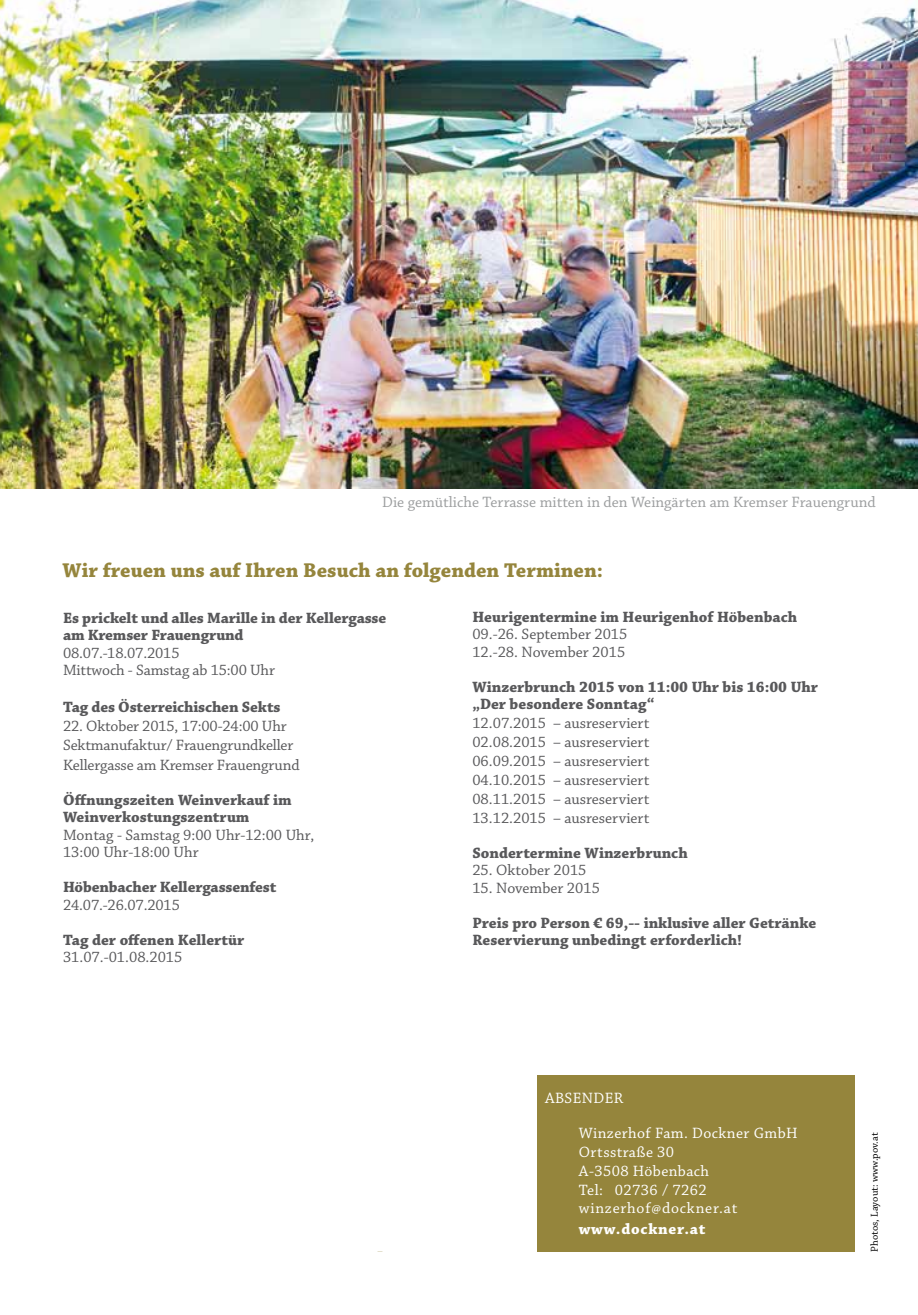
<style>
.page{position:relative;width:918px;height:1315px;background:#fff}
.page>*{position:absolute;margin:0;border:0;box-sizing:border-box;transform-origin:0 0}
.t1{font:700 21px "Chaparral Pro";color:#95853c}
.t2{font:15.75px/18.9px "Chaparral Pro";color:#58585a}
.t3{font:700 15.75px/17.5px "Chaparral Pro";color:#58585a}
.t4{font:15.75px/18.9px "Chaparral Pro";letter-spacing:.025em;color:#fff}
.t5{font:15.75px "Chaparral Pro";color:#9c9e9f}
.t6{font:700 15.75px "Chaparral Pro";letter-spacing:.05em;color:#fff}
.t7{font:10.5px "Chaparral Pro";color:#000}
</style>
<div class="page">
<img style="left:0;top:0;width:918px;height:489px">
<div style="left:537px;top:1075px;width:318px;height:177px;background:#95853c"></div>
<p class="t5" style="left:382px;top:493px;width:495px">Die gemütliche Terrasse mitten in den Weingärten am Kremser Frauengrund</p>
<h1 class="t1" style="left:63px;top:558px;width:542px">Wir freuen uns auf Ihren Besuch an folgenden Terminen:</h1>
<p class="t3" style="left:63px;top:609px;width:325px">Es prickelt und alles Marille in der Kellergasse am Kremser Frauengrund</p>
<p class="t2" style="left:63px;top:644px;width:213px;line-height:17.5px">08.07.-18.07.2015<br>Mittwoch - Samstag ab 15:00 Uhr</p>
<p class="t3" style="left:63px;top:698px;width:219px">Tag des Österreichischen Sekts</p>
<p class="t2" style="left:63px;top:717px;width:238px">22. Oktober 2015, 17:00-24:00 Uhr<br>Sektmanufaktur/ Frauengrundkeller<br>Kellergasse am Kremser Frauengrund</p>
<p class="t3" style="left:63px;top:791px;width:230px">Öffnungszeiten Weinverkauf im<br>Weinverkostungszentrum</p>
<p class="t2" style="left:63px;top:826px;width:253px;line-height:17.5px">Montag - Samstag 9:00 Uhr-12:00 Uhr,<br>13:00 Uhr-18:00 Uhr</p>
<p class="t3" style="left:63px;top:879px;width:215px">Höbenbacher Kellergassenfest</p>
<p class="t2" style="left:63px;top:895px;width:118px">24.07.-26.07.2015</p>
<p class="t3" style="left:63px;top:931px;width:183px">Tag der offenen Kellertür</p>
<p class="t2" style="left:63px;top:948px;width:121px">31.07.-01.08.2015</p>
<p class="t3" style="left:472px;top:609px;width:326px">Heurigentermine im Heurigenhof Höbenbach</p>
<p class="t2" style="left:472px;top:626px;width:157px;line-height:17.5px">09.-26. September 2015<br>12.-28. November 2015</p>
<p class="t3" style="left:472px;top:679px;width:347px">Winzerbrunch 2015 von 11:00 Uhr bis 16:00 Uhr „Der besondere Sonntag“</p>
<p class="t2" style="left:472px;top:714px;width:178px;text-align:justify">12.07.2015 – ausreserviert 02.08.2015 – ausreserviert 06.09.2015 – ausreserviert 04.10.2015 – ausreserviert 08.11.2015 – ausreserviert 13.12.2015 – ausreserviert</p>
<p class="t3" style="left:472px;top:845px;width:217px">Sondertermine Winzerbrunch</p>
<p class="t2" style="left:472px;top:861px;width:116px">25. Oktober 2015</p>
<p class="t2" style="left:472px;top:879px;width:129px">15. November 2015</p>
<p class="t3" style="left:472px;top:915px;width:345px">Preis pro Person € 69,-- inklusive aller Getränke<br>Reservierung unbedingt erforderlich!</p>
<p class="t4" style="left:545px;top:1089px;width:80px">ABSENDER</p>
<p class="t4" style="left:579px;top:1124px;width:220px">Winzerhof Fam. Dockner GmbH<br>Ortsstraße 30<br>A-3508 Höbenbach<br>Tel: 02736 / 7262 winzerhof@dockner.at</p>
<p class="t6" style="left:579px;top:1220px;width:128px">www.dockner.at</p>
<p class="t7" style="left:868px;top:1252px;width:121px;rotate:-90deg">Photos, Layout: www.pov.at</p>
</div>
